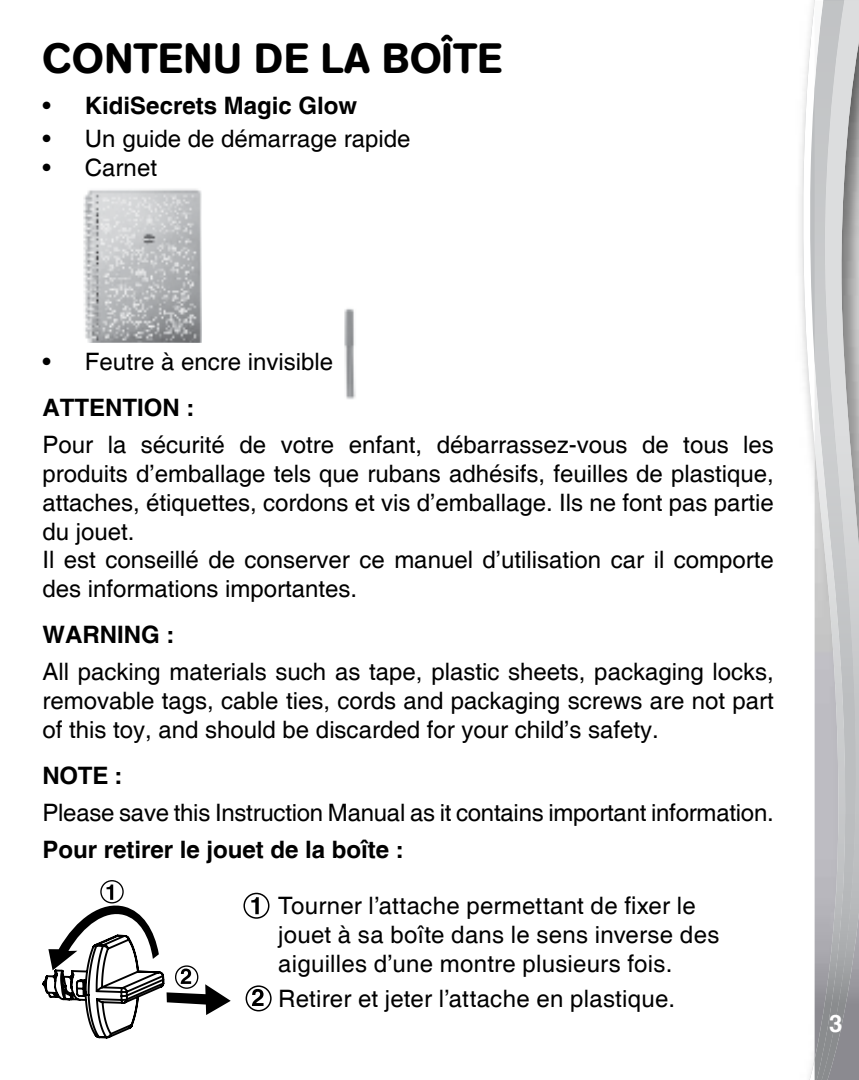
<style>
.page{position:relative;width:859px;height:1080px;background:#fff}
.page>*{position:absolute;margin:0;border:0;box-sizing:border-box;transform-origin:0 0}
.t1{font:500 42px "AG Book Rounded";letter-spacing:.02em;color:#000}
.t2{font:24px/28.8px "Helvetica";color:#000}
.t3{font:700 24px "Helvetica";color:#000}
.t4{font:700 24px "Helvetica";color:#fff}
.s1{font-weight:400}
</style>
<div class="page">
<svg style="left:802px;top:0;width:13px;height:1080px"></svg>
<img style="left:858px;top:3px;width:1px;height:1077px">
<img style="left:848px;top:3px;width:10px;height:1077px">
<svg style="left:823px;top:0;width:36px;height:3px"></svg>
<img style="left:815px;top:1px;width:33px;height:1079px">
<img style="left:83px;top:189px;width:119px;height:154px">
<img style="left:344px;top:308px;width:12px;height:92px">
<svg style="left:42px;top:885px;width:189px;height:154px"></svg>
<div style="left:100px;top:880px;width:24px;height:24px;border:1px solid #000;border-radius:50%"></div>
<div style="left:243px;top:893px;width:26px;height:26px;border:2px solid #000;border-radius:50%"></div>
<svg style="left:251px;top:897px;width:8px;height:17px"></svg>
<svg style="left:252px;top:989px;width:12px;height:17px"></svg>
<div style="left:246px;top:985px;width:26px;height:26px;border:2px solid #000;border-radius:50%"></div>
<h1 class="t1" style="left:42px;top:33px;width:461px">CONTENU DE LA BOÎTE</h1>
<p class="t3" style="left:42px;top:91px;width:316px"><span class="s1">•</span> KidiSecrets Magic Glow</p>
<p class="t2" style="left:42px;top:125px;width:370px">• Un guide de démarrage rapide</p>
<p class="t2" style="left:42px;top:154px;width:116px">• Carnet</p>
<p class="t2" style="left:42px;top:348px;width:292px">• Feutre à encre invisible</p>
<p class="t3" style="left:42px;top:393px;width:153px">ATTENTION :</p>
<p class="t2" style="left:42px;top:431px;width:733px">Pour la sécurité de votre enfant, débarrassez-vous de tous les produits d’emballage tels que rubans adhésifs, feuilles de plastique, attaches, étiquettes, cordons et vis d’emballage. Ils ne font pas partie du jouet.<br>Il est conseillé de conserver ce manuel d’utilisation car il comporte des informations importantes.</p>
<p class="t3" style="left:42px;top:620px;width:133px">WARNING :</p>
<p class="t2" style="left:42px;top:658px;width:733px;text-align:justify">All packing materials such as tape, plastic sheets, packaging locks, removable tags, cable ties, cords and packaging screws are not part of this toy, and should be discarded for your child’s safety.</p>
<p class="t3" style="left:42px;top:760px;width:82px">NOTE :</p>
<p class="t2" style="left:42px;top:799px;width:733px">Please save this Instruction Manual as it contains important information.</p>
<p class="t3" style="left:42px;top:835px;width:363px">Pour retirer le jouet de la boîte :</p>
<p class="t2" style="left:278px;top:892px;width:442px">Tourner l’attache permettant de fixer le jouet à sa boîte dans le sens inverse des aiguilles d’une montre plusieurs fois.</p>
<p class="t2" style="left:278px;top:985px;width:398px">Retirer et jeter l’attache en plastique.</p>
<p class="t4" style="left:829px;top:1008px;width:15px">3</p>
</div>
